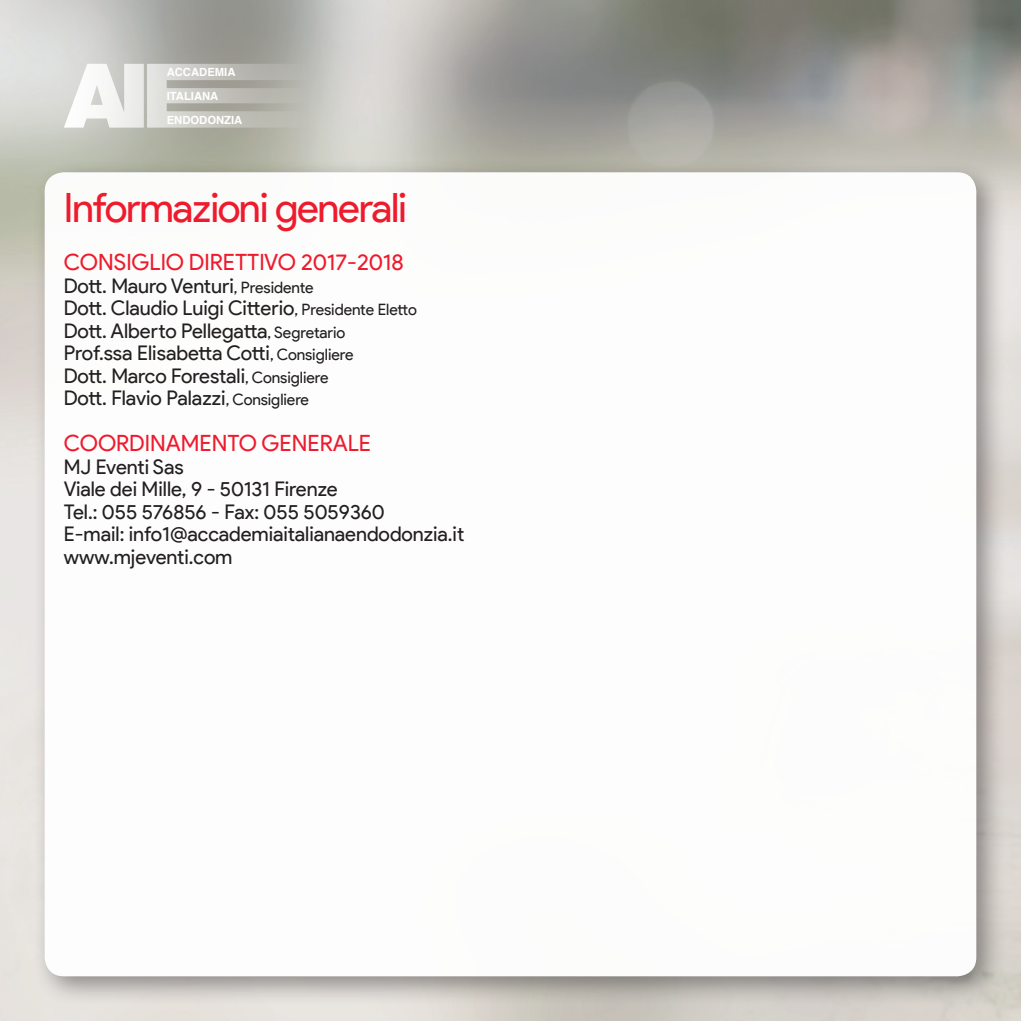
<style>
.page{position:relative;width:1021px;height:1021px;background:#fff}
.page>*{position:absolute;margin:0;border:0;box-sizing:border-box;transform-origin:0 0}
.titolo_incontro{font:40.5px "Product Sans";letter-spacing:-.03em;color:#ee1b2d}
.data_piccola{font:22.5px "Product Sans";color:#ee1b2d}
.testo_info{font:20.25px "Product Sans";letter-spacing:-.005em;color:#231f20}
.t1{font:700 11.25px/23.6px "Helvetica";color:#fff}
.s1{font-size:15.75px}
</style>
<div class="page">
<img style="left:0;top:0;width:1020px;height:1020px">
<svg style="left:64px;top:64px;width:263px;height:64px;background:#ccccc7"></svg>
<div style="left:32px;top:160px;width:974px;height:846px;background:#231f20;opacity:.45"></div>
<img style="left:45px;top:172px;width:931px;height:804px">
<p class="t1" style="left:167px;top:61px;width:77px">ACCADEMIA<br>ITALIANA<br>ENDODONZIA</p>
<p class="titolo_incontro" style="left:64px;top:185px;width:344px">Informazioni generali</p>
<p class="data_piccola" style="left:64px;top:250px;width:341px">CONSIGLIO DIRETTIVO 2017-2018</p>
<p class="testo_info" style="left:64px;top:274px;width:251px">Dott. Mauro Venturi<span class="s1">, Presidente</span></p>
<p class="testo_info" style="left:64px;top:297px;width:354px">Dott. Claudio Luigi Citterio<span class="s1">, Presidente Eletto</span></p>
<p class="testo_info" style="left:64px;top:319px;width:283px">Dott. Alberto Pellegatta<span class="s1">, Segretario</span></p>
<p class="testo_info" style="left:64px;top:342px;width:291px">Prof.ssa Elisabetta Cotti<span class="s1">, Consigliere</span></p>
<p class="testo_info" style="left:64px;top:364px;width:266px">Dott. Marco Forestali<span class="s1">, Consigliere</span></p>
<p class="testo_info" style="left:64px;top:387px;width:247px">Dott. Flavio Palazzi<span class="s1">, Consigliere</span></p>
<p class="data_piccola" style="left:64px;top:431px;width:309px">COORDINAMENTO GENERALE</p>
<p class="testo_info" style="left:64px;top:455px;width:121px">MJ Eventi Sas</p>
<p class="testo_info" style="left:64px;top:478px;width:275px">Viale dei Mille, 9 - 50131 Firenze</p>
<p class="testo_info" style="left:64px;top:500px;width:322px">Tel.: 055 576856 - Fax: 055 5059360</p>
<p class="testo_info" style="left:64px;top:523px;width:402px">E-mail: info1@accademiaitalianaendodonzia.it</p>
<p class="testo_info" style="left:64px;top:545px;width:170px">www.mjeventi.com</p>
</div>
